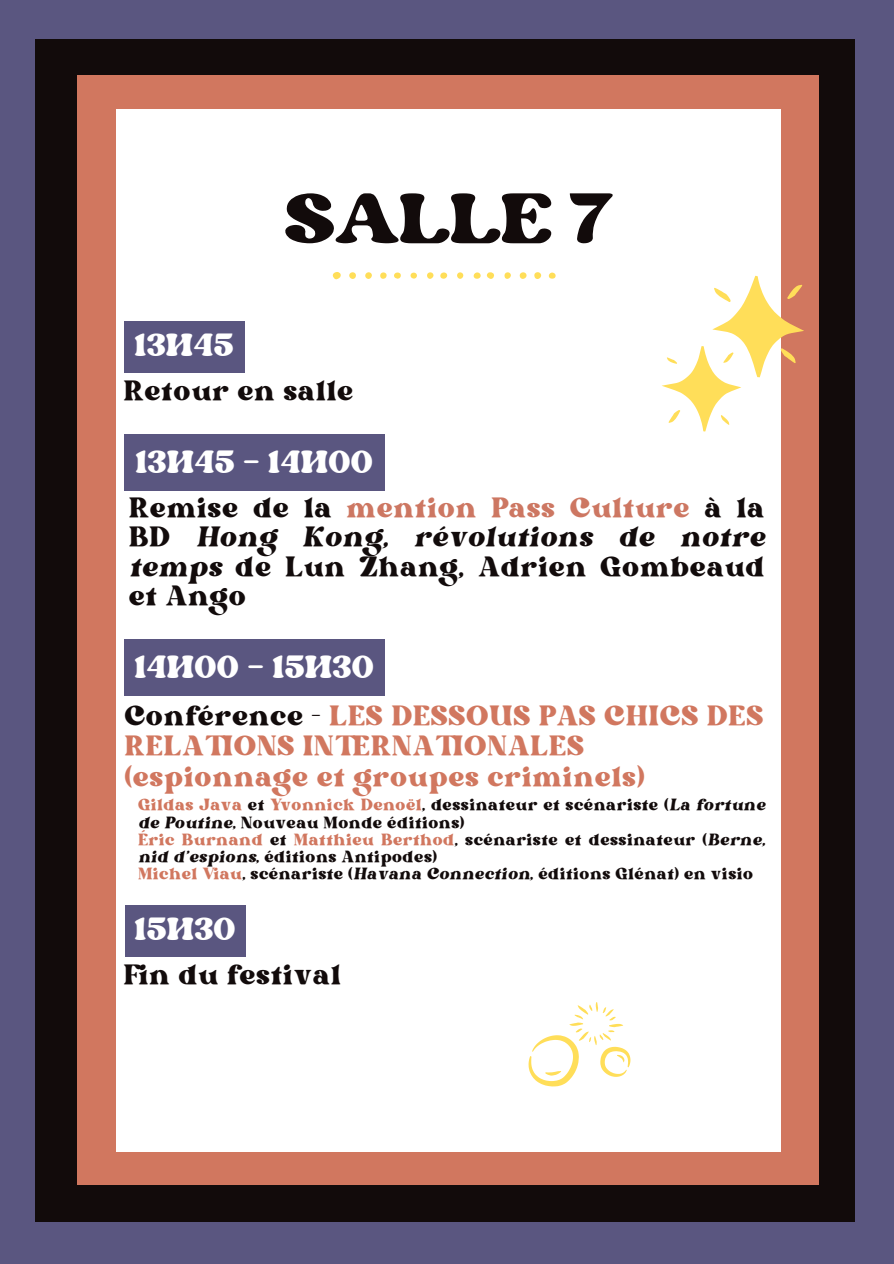
<style>
.page{position:relative;width:894px;height:1264px;background:#fff}
.page>*{position:absolute;margin:0;border:0;box-sizing:border-box;transform-origin:0 0}
.t1{font:99.45px "Margin";letter-spacing:.01em;color:#120b0b}
.t2{font:45px "Margin";letter-spacing:.03em;color:#fff}
.t3{font:44.85px "Margin";letter-spacing:.03em;color:#fff}
.t4{font:39.15px/29.4px "Bright";letter-spacing:.03em;color:#120b0b;text-align:justify}
.t5{font:39.15px/30.3px "Bright";letter-spacing:.03em;color:#d1775f}
.t6{font:22.95px/17.1px "Bright";letter-spacing:.03em;color:#120b0b}
.s1{color:#cd7762}
.s2{font-style:italic}
.s3{color:#120b0b}
.s4{color:#d1775f}
</style>
<div class="page">
<div style="left:0;top:0;width:893px;height:1263px;background:#5a5680"></div>
<div style="left:35px;top:39px;width:819px;height:1182px;background:#120b0b"></div>
<div style="left:77px;top:75px;width:741px;height:1109px;background:#d1775f"></div>
<div style="left:116px;top:109px;width:664px;height:1042px;background:#fff"></div>
<svg style="left:332px;top:272px;width:9px;height:7px"></svg>
<svg style="left:486px;top:272px;width:8px;height:7px"></svg>
<div style="left:534px;top:272px;width:7px;height:7px;background:#ffde59;border-radius:50%"></div>
<div style="left:519px;top:272px;width:7px;height:7px;background:#ffde59;border-radius:50%"></div>
<div style="left:349px;top:272px;width:7px;height:7px;background:#ffde59;border-radius:50%"></div>
<svg style="left:473px;top:272px;width:7px;height:7px"></svg>
<div style="left:365px;top:272px;width:7px;height:7px;background:#ffde59;border-radius:50%"></div>
<div style="left:440px;top:272px;width:7px;height:7px;background:#ffde59;border-radius:50%"></div>
<svg style="left:394px;top:272px;width:7px;height:7px"></svg>
<div style="left:504px;top:272px;width:6px;height:7px;background:#ffde59;border-radius:50%"></div>
<svg style="left:548px;top:272px;width:8px;height:7px"></svg>
<div style="left:427px;top:272px;width:6px;height:7px;background:#ffde59;border-radius:50%"></div>
<div style="left:380px;top:272px;width:6px;height:7px;background:#ffde59;border-radius:50%"></div>
<svg style="left:457px;top:272px;width:6px;height:7px"></svg>
<div style="left:410px;top:272px;width:7px;height:6px;background:#ffde59;border-radius:50%"></div>
<div style="left:124px;top:639px;width:260px;height:57px;background:#5a5680"></div>
<div style="left:124px;top:321px;width:121px;height:52px;background:#5a5680"></div>
<div style="left:125px;top:905px;width:121px;height:52px;background:#5a5680"></div>
<div style="left:124px;top:434px;width:260px;height:57px;background:#5a5680"></div>
<svg style="left:662px;top:276px;width:141px;height:155px"></svg>
<svg style="left:528px;top:1002px;width:102px;height:84px"></svg>
<h1 class="t1" style="left:285px;top:172px;width:329px">SALLE 7</h1>
<h3 class="t3" style="left:135px;top:324px;width:99px">13H45</h3>
<h3 class="t4" style="left:124px;top:379px;width:231px">Retour en salle</h3>
<h2 class="t2" style="left:136px;top:440px;width:238px">13H45 - 14H00</h2>
<h3 class="t4" style="left:129px;top:495px;width:636px">Remise de la <span class="s1">mention Pass Culture</span> à la BD <span class="s2">Hong Kong, révolutions de notre temps</span> de Lun Zhang, Adrien Gombeaud et Ango</h3>
<p class="t2" style="left:135px;top:645px;width:240px">14H00 - 15H30</p>
<h3 class="t5" style="left:125px;top:703px;width:639px"><span class="s3">Conférence -</span> LES DESSOUS PAS CHICS DES<br>RELATIONS INTERNATIONALES (espionnage et groupes criminels)</h3>
<p class="t6" style="left:138px;top:798px;width:628px"><span class="s4">Gildas Java</span> et <span class="s4">Yvonnick Denoël</span>, dessinateur et scénariste (<span class="s2">La fortune de Poutine</span>, Nouveau Monde éditions)<br><span class="s4">Éric Burnand</span> et <span class="s4">Matthieu Berthod</span>, scénariste et dessinateur (<span class="s2">Berne, nid d’espions</span>, éditions Antipodes)<br><span class="s4">Michel Viau</span>, scénariste (<span class="s2">Havana Connection</span>, éditions Glénat) en visio</p>
<h3 class="t3" style="left:135px;top:907px;width:101px">15H30</h3>
<h3 class="t4" style="left:124px;top:962px;width:218px">Fin du festival</h3>
</div>
